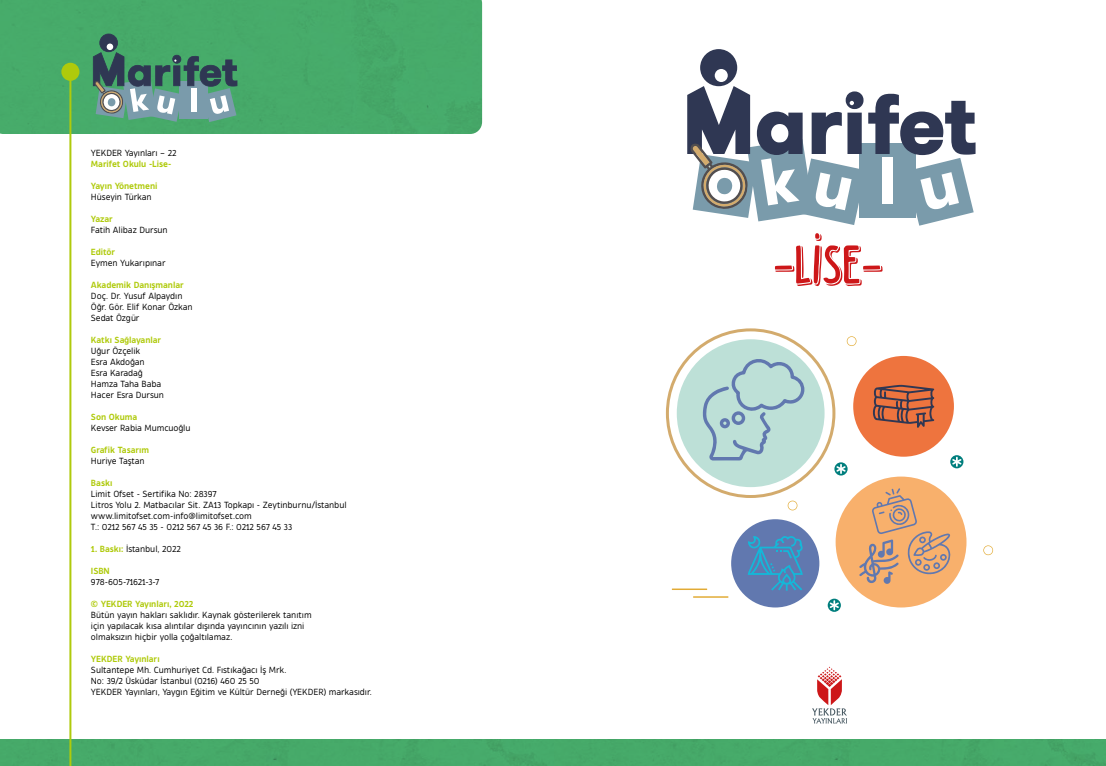
<style>
.page{position:relative;width:1106px;height:766px;background:#fff}
.page>*{position:absolute;margin:0;border:0;box-sizing:border-box;transform-origin:0 0}
.t1{font:700 57.2px "Black Coffee Shadow";color:#cd1719}
.t2{font:9px/11px "Tosia";letter-spacing:-.005em;color:#000}
.t3{font:600 9px "Tosia";letter-spacing:-.005em;color:#afca0b}
.s1{font-weight:600;color:#afca0b}
</style>
<div class="page">
<div style="left:0;top:0;width:482px;height:134px;background:#47ab6a"></div>
<svg style="left:93px;top:34px;width:144px;height:88px;background:#5c927e"></svg>
<div style="left:553px;top:739px;width:553px;height:26px;background:#46a969"></div>
<div style="left:0;top:739px;width:553px;height:26px;background:#46a969"></div>
<hr style="left:69px;top:71px;width:2px;height:694px;background:#afca0b">
<div style="left:61px;top:63px;width:18px;height:18px;background:#afca0b;border-radius:50%"></div>
<svg style="left:812px;top:666px;width:35px;height:57px"></svg>
<svg style="left:687px;top:49px;width:288px;height:177px"></svg>
<svg style="left:815px;top:233px;width:6px;height:8px"></svg>
<div style="left:676px;top:339px;width:148px;height:148px;background:#bde0d7;border-radius:50%"></div>
<div style="left:853px;top:356px;width:101px;height:100px;background:#ee743e;border-radius:50%"></div>
<div style="left:835px;top:476px;width:131px;height:131px;background:#f8b06c;border-radius:50%"></div>
<svg style="left:787px;top:500px;width:10px;height:10px"></svg>
<svg style="left:846px;top:336px;width:10px;height:10px"></svg>
<svg style="left:983px;top:545px;width:10px;height:10px"></svg>
<svg style="left:834px;top:462px;width:13px;height:13px"></svg>
<svg style="left:836px;top:464px;width:9px;height:10px"></svg>
<svg style="left:827px;top:598px;width:14px;height:13px"></svg>
<svg style="left:829px;top:600px;width:10px;height:10px"></svg>
<svg style="left:950px;top:455px;width:13px;height:13px"></svg>
<svg style="left:952px;top:456px;width:9px;height:10px"></svg>
<hr style="left:672px;top:588px;width:35px;height:2px;background:#e2ab35">
<hr style="left:693px;top:596px;width:35px;height:1px;background:#e2ab35">
<div style="left:731px;top:519px;width:88px;height:88px;background:#6178af;border-radius:50%"></div>
<svg style="left:747px;top:536px;width:56px;height:54px"></svg>
<svg style="left:702px;top:355px;width:102px;height:105px"></svg>
<svg style="left:873px;top:384px;width:61px;height:44px"></svg>
<svg style="left:859px;top:488px;width:91px;height:96px"></svg>
<p class="t2" style="left:91px;top:146px;width:87px">YEKDER Yayınları – 22</p>
<p class="t3" style="left:91px;top:157px;width:82px">Marifet Okulu -Lise-</p>
<p class="t3" style="left:91px;top:179px;width:68px">Yayın Yönetmeni</p>
<p class="t2" style="left:91px;top:190px;width:62px">Hüseyin Türkan</p>
<p class="t3" style="left:91px;top:212px;width:23px">Yazar</p>
<p class="t2" style="left:91px;top:223px;width:78px">Fatih Alibaz Dursun</p>
<p class="t3" style="left:91px;top:245px;width:26px">Editör</p>
<p class="t2" style="left:91px;top:256px;width:76px">Eymen Yukarıpınar</p>
<p class="t3" style="left:91px;top:278px;width:94px">Akademik Danışmanlar</p>
<p class="t2" style="left:91px;top:289px;width:103px">Doç. Dr. Yusuf Alpaydın<br>Öğr. Gör. Elif Konar Özkan<br>Sedat Özgür</p>
<p class="t3" style="left:91px;top:333px;width:72px">Katkı Sağlayanlar</p>
<p class="t2" style="left:91px;top:344px;width:75px">Uğur Özçelik<br>Esra Akdoğan<br>Esra Karadağ<br>Hamza Taha Baba<br>Hacer Esra Dursun</p>
<p class="t3" style="left:91px;top:410px;width:48px">Son Okuma</p>
<p class="t2" style="left:91px;top:421px;width:101px">Kevser Rabia Mumcuoğlu</p>
<p class="t3" style="left:91px;top:443px;width:60px">Grafik Tasarım</p>
<p class="t2" style="left:91px;top:454px;width:55px">Huriye Taştan</p>
<p class="t3" style="left:91px;top:476px;width:23px">Baskı</p>
<p class="t2" style="left:91px;top:487px;width:257px">Limit Ofset - Sertifika No: 28397<br>Litros Yolu 2. Matbacılar Sit. ZA13 Topkapı - Zeytinburnu/İstanbul www.limitofset.com-info@limitofset.com<br>T.: 0212 567 45 35 - 0212 567 45 36 F.: 0212 567 45 33</p>
<p class="t2" style="left:91px;top:542px;width:91px"><span class="s1">1. Baskı:</span> İstanbul, 2022</p>
<p class="t3" style="left:91px;top:564px;width:20px">ISBN</p>
<p class="t2" style="left:91px;top:575px;width:70px">978-605-71621-3-7</p>
<p class="t3" style="left:91px;top:597px;width:104px">© YEKDER Yayınları, 2022</p>
<p class="t2" style="left:91px;top:608px;width:222px">Bütün yayın hakları saklıdır. Kaynak gösterilerek tanıtım için yapılacak kısa alıntılar dışında yayıncının yazılı izni olmaksızın hiçbir yolla çoğaltılamaz.</p>
<p class="t3" style="left:91px;top:652px;width:70px">YEKDER Yayınları</p>
<p class="t2" style="left:91px;top:663px;width:282px">Sultantepe Mh. Cumhuriyet Cd. Fıstıkağacı İş Mrk.<br>No: 39/2 Üsküdar İstanbul (0216) 460 25 50<br>YEKDER Yayınları, Yaygın Eğitim ve Kültür Derneği (YEKDER) markasıdır.</p>
<h1 class="t1" style="left:774px;top:233px;width:111px">-LISE-</h1>
</div>
